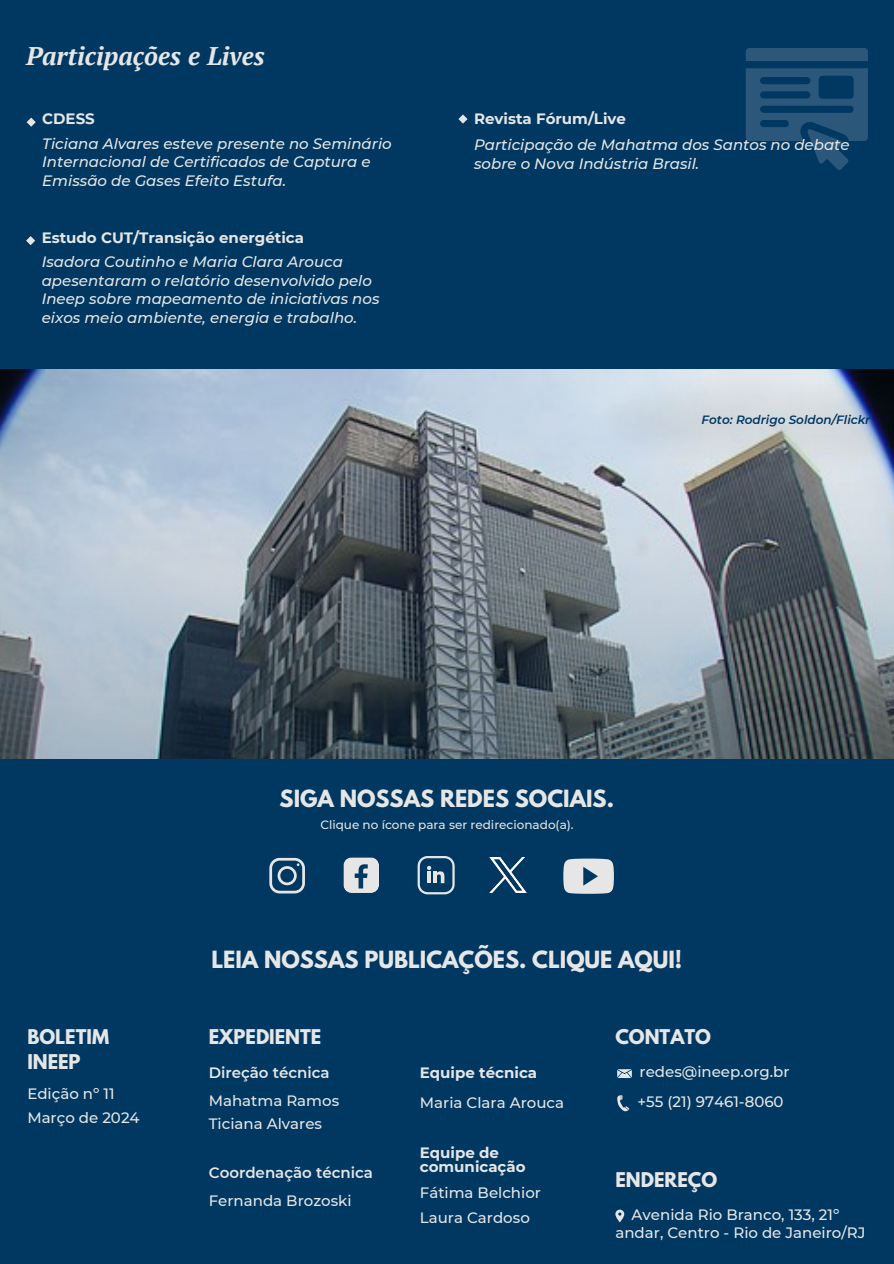
<style>
.page{position:relative;width:894px;height:1264px;background:#fff}
.page>*{position:absolute;margin:0;border:0;box-sizing:border-box;transform-origin:0 0}
.t1{font:italic 700 25.5px "PT Serif";color:#e6e6e6}
.t2{font:700 21px "League Spartan";color:#e6e6e6}
.t3{font:700 18px/24.8px "League Spartan";color:#e6e6e6}
.t4{font:italic 500 15px/18.3px "Montserrat";color:#e6e6e6}
.t5{font:500 15px/24.8px "Montserrat";color:#e6e6e6}
.t6{font:700 15px/14.7px "Montserrat";color:#e6e6e6}
.t7{font:600 15px "Montserrat";color:#e6e6e6}
.t8{font:500 12px "Montserrat";color:#e6e6e6}
.t9{font:italic 600 12px "Montserrat";color:#003862}
</style>
<div class="page">
<svg style="left:0;top:368px;width:893px;height:391px;background:#7e8a95"></svg>
<div style="left:0;top:759px;width:893px;height:504px;background:#003862"></div>
<img style="left:490px;top:858px;width:36px;height:34px">
<svg style="left:269px;top:857px;width:36px;height:36px"></svg>
<svg style="left:343px;top:857px;width:36px;height:36px"></svg>
<svg style="left:563px;top:858px;width:50px;height:35px;background:#c6ced3"></svg>
<svg style="left:417px;top:856px;width:37px;height:38px"></svg>
<svg style="left:617px;top:1069px;width:14px;height:8px"></svg>
<svg style="left:615px;top:1209px;width:9px;height:12px"></svg>
<div style="left:0;top:0;width:893px;height:368px;background:#003862"></div>
<svg style="left:27px;top:118px;width:9px;height:9px"></svg>
<div style="left:746px;top:48px;width:121px;height:13px;background:#2b587a"></div>
<svg style="left:746px;top:68px;width:121px;height:102px"></svg>
<svg style="left:458px;top:114px;width:9px;height:10px"></svg>
<svg style="left:617px;top:1095px;width:12px;height:16px"></svg>
<svg style="left:26px;top:236px;width:9px;height:9px"></svg>
<img style="left:584px;top:368px;width:309px;height:106px">
<h1 class="t1" style="left:26px;top:38px;width:240px">Participações e Lives</h1>
<p class="t6" style="left:42px;top:112px;width:54px">CDESS</p>
<p class="t4" style="left:42px;top:134px;width:351px">Ticiana Alvares esteve presente no Seminário<br>Internacional de Certificados de Captura e<br>Emissão de Gases Efeito Estufa.</p>
<p class="t6" style="left:42px;top:230px;width:264px">Estudo CUT/Transição energética</p>
<p class="t4" style="left:42px;top:253px;width:339px">Isadora Coutinho e Maria Clara Arouca apesentaram o relatório desenvolvido pelo Ineep sobre mapeamento de iniciativas nos eixos meio ambiente, energia e trabalho.</p>
<p class="t6" style="left:474px;top:112px;width:153px">Revista Fórum/Live</p>
<p class="t4" style="left:474px;top:136px;width:377px">Participação de Mahatma dos Santos no debate sobre o Nova Indústria Brasil.</p>
<p class="t9" style="left:701px;top:412px;width:170px">Foto: Rodrigo Soldon/Flickr</p>
<h2 class="t2" style="left:279px;top:788px;width:336px">SIGA NOSSAS REDES SOCIAIS.</h2>
<p class="t8" style="left:320px;top:817px;width:255px">Clique no ícone para ser redirecionado(a).</p>
<p class="t3" style="left:27px;top:1026px;width:83px">BOLETIM<br>INEEP</p>
<p class="t5" style="left:27px;top:1080px;width:114px">Edição nº 11<br>Março de 2024</p>
<h2 class="t2" style="left:211px;top:948px;width:472px">LEIA NOSSAS PUBLICAÇÕES. CLIQUE AQUI!</h2>
<p class="t3" style="left:209px;top:1026px;width:114px">EXPEDIENTE</p>
<p class="t7" style="left:209px;top:1063px;width:122px">Direção técnica</p>
<p class="t5" style="left:209px;top:1088px;width:132px;line-height:23px">Mahatma Ramos<br>Ticiana Alvares</p>
<p class="t7" style="left:209px;top:1163px;width:166px">Coordenação técnica</p>
<p class="t5" style="left:209px;top:1187px;width:144px">Fernanda Brozoski</p>
<p class="t6" style="left:420px;top:1065px;width:119px">Equipe técnica</p>
<p class="t5" style="left:420px;top:1090px;width:146px">Maria Clara Arouca</p>
<p class="t6" style="left:420px;top:1145px;width:107px">Equipe de comunicação</p>
<p class="t5" style="left:420px;top:1180px;width:123px">Fátima Belchior<br>Laura Cardoso</p>
<p class="t3" style="left:615px;top:1026px;width:97px">CONTATO</p>
<p class="t5" style="left:639px;top:1058px;width:151px">redes@ineep.org.br</p>
<p class="t5" style="left:637px;top:1089px;width:147px">+55 (21) 97461-8060</p>
<p class="t3" style="left:615px;top:1169px;width:103px">ENDEREÇO</p>
<p class="t5" style="left:615px;top:1205px;width:251px;line-height:18px;text-indent:16px">Avenida Rio Branco, 133, 21º andar, Centro - Rio de Janeiro/RJ</p>
</div>
